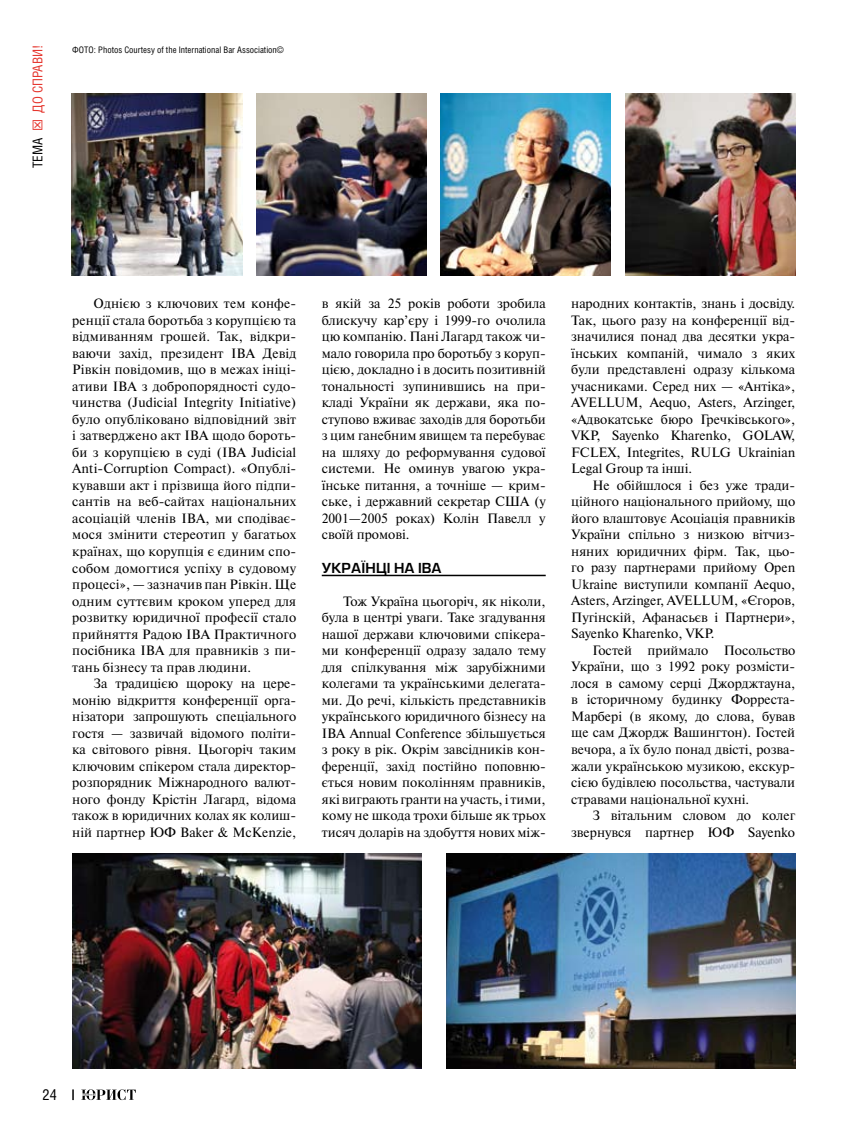
<style>
.page{position:relative;width:859px;height:1132px;background:#fff}
.page>*{position:absolute;margin:0;border:0;box-sizing:border-box;transform-origin:0 0}
.t1{font:15px "Helios Cond";color:#000}
.t2{font:13.5px/16.5px "Newton C";color:#000;text-align:justify}
.t3{font:13.5px "Europe Demi Normal";color:#000}
.t4{font:13.5px "Helios Cond";color:#e5352d}
.t5{font:13.5px "Helios Cond";color:#000}
.t6{font:9px "Helios Cond";color:#000}
</style>
<div class="page">
<svg style="left:72px;top:1089px;width:2px;height:10px"></svg>
<svg style="left:81px;top:1089px;width:55px;height:10px"></svg>
<hr style="left:322px;top:574px;width:224px;height:2px;background:#000">
<img style="left:72px;top:853px;width:349px;height:214px">
<img style="left:441px;top:93px;width:170px;height:182px">
<img style="left:72px;top:93px;width:170px;height:182px">
<img style="left:625px;top:93px;width:170px;height:182px">
<img style="left:256px;top:93px;width:170px;height:182px">
<img style="left:446px;top:853px;width:349px;height:214px">
<p class="t4" style="left:30px;top:113px;width:69px;rotate:-90deg">ДО СПРАВИ!</p>
<p class="t5" style="left:30px;top:168px;width:32px;rotate:-90deg">ТЕМА</p>
<p class="t6" style="left:72px;top:44px;width:213px">ФОТО: Photos Courtesy of the International Bar Association©</p>
<p class="t2" style="left:72px;top:295px;width:225px;text-indent:21px">Однією з ключових тем конфе&shy;ренції стала боротьба з корупцією та відмиванням грошей. Так, відкри&shy;ваючи захід, президент IBA Девід Рівкін повідомив, що в межах ініці&shy;ативи IBA з добропорядності судо&shy;чинства (Judicial Integrity Initiative) було опубліковано відповідний звіт і затверджено акт IBA щодо бороть&shy;би з корупцією в суді (IBA Judicial Anti-Corruption Compact). «Опублі&shy;кувавши акт і прізвища його підпи&shy;сантів на веб-сайтах національних асоціацій членів IBA, ми сподіває&shy;мося змінити стереотип у багатьох країнах, що корупція є єдиним спо&shy;собом домогтися успіху в судовому процесі», — зазначив пан Рівкін. Ще одним суттєвим кроком уперед для розвитку юридичної професії стало прийняття Радою IBA Практичного посібника IBA для правників з пи&shy;тань бізнесу та прав людини.</p>
<p class="t2" style="left:72px;top:675px;width:225px;text-align:left;text-indent:21px">За традицією щороку на цере&shy;монію відкриття конференції орга&shy;нізатори запрошують спеціального гостя — зазвичай відомого політи&shy;ка світового рівня. Цьогоріч таким ключовим спікером стала директор&shy;розпорядник Міжнародного валют&shy;ного фонду Крістін Лагард, відома також в юридичних колах як колиш&shy;ній партнер ЮФ Baker &amp; McKenzie,</p>
<p class="t2" style="left:322px;top:295px;width:225px">в якій за 25 років роботи зробила блискучу кар’єру і 1999-го очолила цю компанію. Пані Лагард також чи&shy;мало говорила про боротьбу з коруп&shy;цією, докладно і в досить позитивній тональності зупинившись на при&shy;кладі України як держави, яка по&shy;ступово вживає заходів для боротьби з цим ганебним явищем та перебуває на шляху до реформування судової системи. Не оминув увагою укра&shy;їнське питання, а точніше — крим&shy;ське, і державний секретар США (у 2001—2005 роках) Колін Павелл у своїй промові.</p>
<p class="t3" style="left:322px;top:559px;width:11px">Укра</p>
<p class="t3" style="left:361px;top:559px;width:82px">їнці на IBA</p>
<p class="t2" style="left:322px;top:592px;width:225px;text-indent:21px">Тож Україна цьогоріч, як ніколи, була в центрі уваги. Таке згадування нашої держави ключовими спікера&shy;ми конференції одразу задало тему для спілкування між зарубіжними колегами та українськими делегата&shy;ми. До речі, кількість представників українського юридичного бізнесу на IBA Annual Conference збільшується з року в рік. Окрім завсідників кон&shy;ференції, захід постійно поповню&shy;ється новим поколінням правників, які виграють гранти на участь, і тими, кому не шкода трохи більше як трьох тисяч доларів на здобуття нових між-</p>
<p class="t2" style="left:571px;top:295px;width:225px">народних контактів, знань і досвіду.<br>Так, цього разу на конференції від&shy;значилися понад два десятки укра&shy;їнських компаній, чимало з яких були представлені одразу кількома учасниками. Серед них — «Антіка», AVELLUM, Aequo, Asters, Arzinger, «Адвокатське бюро Гречківського», VKP, Sayenko Kharenko, GOLAW, FCLEX, Integrites, RULG Ukrainian Legal Group та інші.</p>
<p class="t2" style="left:571px;top:477px;width:225px;text-indent:21px">Не обійшлося і без уже тради&shy;ційного національного прийому, що його влаштовує Асоціація правників України спільно з низкою вітчиз&shy;няних юридичних фірм. Так, цьо&shy;го разу партнерами прийому Open Ukraine виступили компанії Aequo, Asters, Arzinger, AVELLUM, «Єгоров, Пугінскій, Афанасьєв і Партнери», Sayenko Kharenko, VKP.</p>
<p class="t2" style="left:571px;top:642px;width:225px;text-align:left;text-indent:21px">Гостей приймало Посольство України, що з 1992 року розмісти&shy;лося в самому серці Джорджтауна, в історичному будинку Форреста-Марбері (в якому, до слова, бував ще сам Джордж Вашингтон). Гостей вечора, а їх було понад двісті, розва&shy;жали українською музикою, екскур&shy;сією будівлею посольства, частували стравами національної кухні.</p>
<p class="t2" style="left:571px;top:807px;width:225px;text-align:right">З вітальним словом до колег звернувся партнер ЮФ Sayenko</p>
<p class="t1" style="left:43px;top:1085px;width:16px">24</p>
</div>
